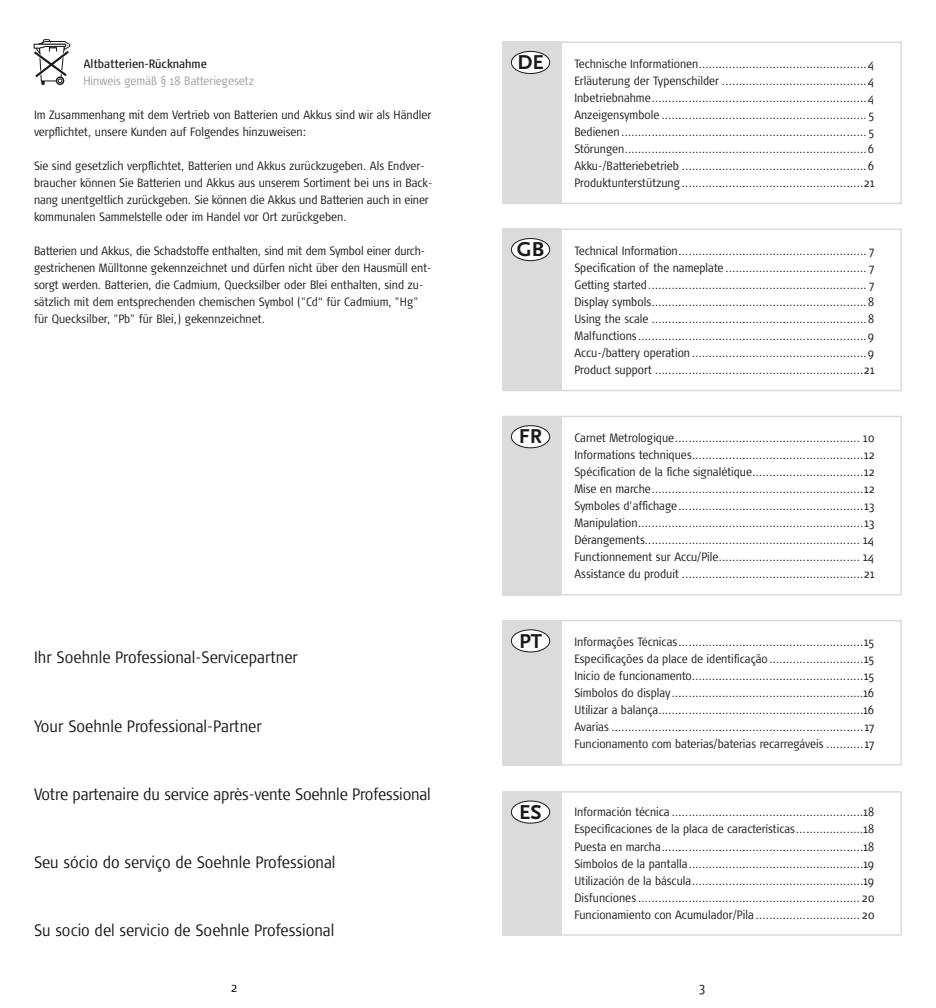
<style>
.page{position:relative;width:936px;height:1008px;background:#fff}
.page>*{position:absolute;margin:0;border:0;box-sizing:border-box;transform-origin:0 0}
.t1{font:700 21px "Scala Sans";color:#1b181c}
.t2{font:300 condensed 16.5px "Signa Pro";color:#1b181c}
.t3{font:300 condensed 13.5px "Signa Pro";color:#1b181c}
.t4{font:300 condensed 12px/17px "Signa Pro";color:#1b181c;text-align:justify}
.t5{font:300 condensed 12px "Signa Pro";color:#9d9fa0}
.t6{font:condensed 12px "Signa Pro";color:#1b181c}
</style>
<div class="page">
<div style="left:502px;top:41px;width:399px;height:163px;border:2px solid #dadbdc"></div>
<div style="left:502px;top:41px;width:59px;height:163px;background:#dadbdc"></div>
<div style="left:502px;top:229px;width:399px;height:162px;border:2px solid #dadbdc"></div>
<div style="left:502px;top:229px;width:59px;height:162px;background:#dadbdc"></div>
<div style="left:502px;top:416px;width:399px;height:179px;border:2px solid #dadbdc"></div>
<div style="left:502px;top:416px;width:59px;height:179px;background:#dadbdc"></div>
<div style="left:502px;top:620px;width:399px;height:145px;border:2px solid #dadbdc"></div>
<div style="left:502px;top:620px;width:59px;height:145px;background:#dadbdc"></div>
<div style="left:502px;top:791px;width:399px;height:144px;border:2px solid #dadbdc"></div>
<div style="left:502px;top:791px;width:59px;height:144px;background:#dadbdc"></div>
<div style="left:511px;top:51px;width:38px;height:23px;background:#fff;border-radius:50%"></div>
<div style="left:511px;top:51px;width:39px;height:23px;border:1px solid #1b181c;border-radius:50%"></div>
<div style="left:511px;top:238px;width:38px;height:23px;background:#fff;border-radius:50%"></div>
<div style="left:511px;top:238px;width:39px;height:23px;border:1px solid #1b181c;border-radius:50%"></div>
<div style="left:511px;top:426px;width:38px;height:22px;background:#fff;border-radius:50%"></div>
<div style="left:511px;top:425px;width:39px;height:23px;border:1px solid #1b181c;border-radius:50%"></div>
<div style="left:511px;top:630px;width:38px;height:22px;background:#fff;border-radius:50%"></div>
<div style="left:511px;top:629px;width:39px;height:23px;border:1px solid #1b181c;border-radius:50%"></div>
<div style="left:511px;top:801px;width:38px;height:22px;background:#fff;border-radius:50%"></div>
<div style="left:511px;top:800px;width:39px;height:23px;border:1px solid #1b181c;border-radius:50%"></div>
<div style="left:56px;top:77px;width:8px;height:8px;border:1px solid #1b181c;border-radius:50%"></div>
<svg style="left:33px;top:39px;width:38px;height:45px"></svg>
<p class="t6" style="left:83px;top:57px;width:125px">Altbatterien-Rücknahme</p>
<p class="t5" style="left:83px;top:74px;width:172px">Hinweis gemäß § 18 Batteriegesetz</p>
<p class="t4" style="left:34px;top:106px;width:399px">Im Zusammenhang mit dem Vertrieb von Batterien und Akkus sind wir als Händler verpflichtet, unsere Kunden auf Folgendes hinzuweisen:</p>
<p class="t4" style="left:34px;top:157px;width:400px;text-align:left">Sie sind gesetzlich verpflichtet, Batterien und Akkus zurückzugeben. Als Endver&shy;braucher können Sie Batterien und Akkus aus unserem Sortiment bei uns in Back&shy;nang unentgeltlich zurückgeben. Sie können die Akkus und Batterien auch in einer kommunalen Sammelstelle oder im Handel vor Ort zurückgeben.</p>
<p class="t4" style="left:34px;top:242px;width:399px;text-align:left">Batterien und Akkus, die Schadstoffe enthalten, sind mit dem Symbol einer durch&shy;gestrichenen Mülltonne gekennzeichnet und dürfen nicht über den Hausmüll ent&shy;sorgt werden. Batterien, die Cadmium, Quecksilber oder Blei enthalten, sind zu&shy;sätzlich mit dem entsprechenden chemischen Symbol ("Cd“ für Cadmium, "Hg" für Quecksilber, "Pb" für Blei,) gekennzeichnet.</p>
<h2 class="t2" style="left:34px;top:648px;width:265px">Ihr Soehnle Professional-Servicepartner</h2>
<h2 class="t2" style="left:34px;top:716px;width:229px">Your Soehnle Professional-Partner</h2>
<h2 class="t2" style="left:34px;top:784px;width:398px">Votre partenaire du service après-vente Soehnle Professional</h2>
<h2 class="t2" style="left:34px;top:852px;width:303px">Seu sócio do serviço de Soehnle Professional</h2>
<h2 class="t2" style="left:34px;top:920px;width:302px">Su socio del servicio de Soehnle Professional</h2>
<h1 class="t1" style="left:517px;top:51px;width:28px">DE</h1>
<p class="t4" style="left:574px;top:55px;width:302px">Technische Informationen ..................................................4<br>Erläuterung der Typenschilder ...........................................4<br>Inbetriebnahme ................................................................4<br>Anzeigensymbole ............................................................. 5<br>Bedienen ......................................................................... 5<br>Störungen ........................................................................6<br>Akku-/Batteriebetrieb .......................................................6<br>Produktunterstützung ......................................................21</p>
<h1 class="t1" style="left:517px;top:238px;width:29px">GB</h1>
<p class="t4" style="left:574px;top:242px;width:302px">Technical Information ........................................................ 7<br>Specification of the nameplate .......................................... 7<br>Getting started ................................................................. 7<br>Display symbols ................................................................8<br>Using the scale ................................................................8<br>Malfunctions ....................................................................9<br>Accu-/battery operation ....................................................9<br>Product support ..............................................................21</p>
<h1 class="t1" style="left:519px;top:425px;width:25px">FR</h1>
<p class="t4" style="left:574px;top:430px;width:302px">Carnet Metrologique ....................................................... 10<br>Informations techniques ...................................................12<br>Spécification de la fiche signalétique .................................12<br>Mise en marche ...............................................................12<br>Symboles d'affichage .......................................................13<br>Manipulation ...................................................................13<br>Dérangements ................................................................ 14<br>Functionnement sur Accu/Pile .......................................... 14<br>Assistance du produit ......................................................21</p>
<h1 class="t1" style="left:519px;top:629px;width:24px">PT</h1>
<p class="t4" style="left:574px;top:634px;width:301px">Informações Técnicas .......................................................15<br>Especificações da place de identificação ............................15<br>Inicio de funcionamento ...................................................15<br>Símbolos do display .........................................................16<br>Utilizar a balança .............................................................16<br>Avarias ...........................................................................17<br>Funcionamento com baterias/baterias recarregáveis ...........17</p>
<h1 class="t1" style="left:519px;top:800px;width:24px">ES</h1>
<p class="t4" style="left:574px;top:804px;width:301px">Información técnica .........................................................18<br>Especificaciones de la placa de características ....................18<br>Puesta en marcha ............................................................18<br>Símbolos de la pantalla ....................................................19<br>Utilización de la báscula ...................................................19<br>Disfunciones .................................................................. 20<br>Funcionamiento con Acumulador/Pila ............................... 20</p>
<p class="t3" style="left:231px;top:979px;width:8px">2</p>
<p class="t3" style="left:698px;top:979px;width:8px">3</p>
</div>
